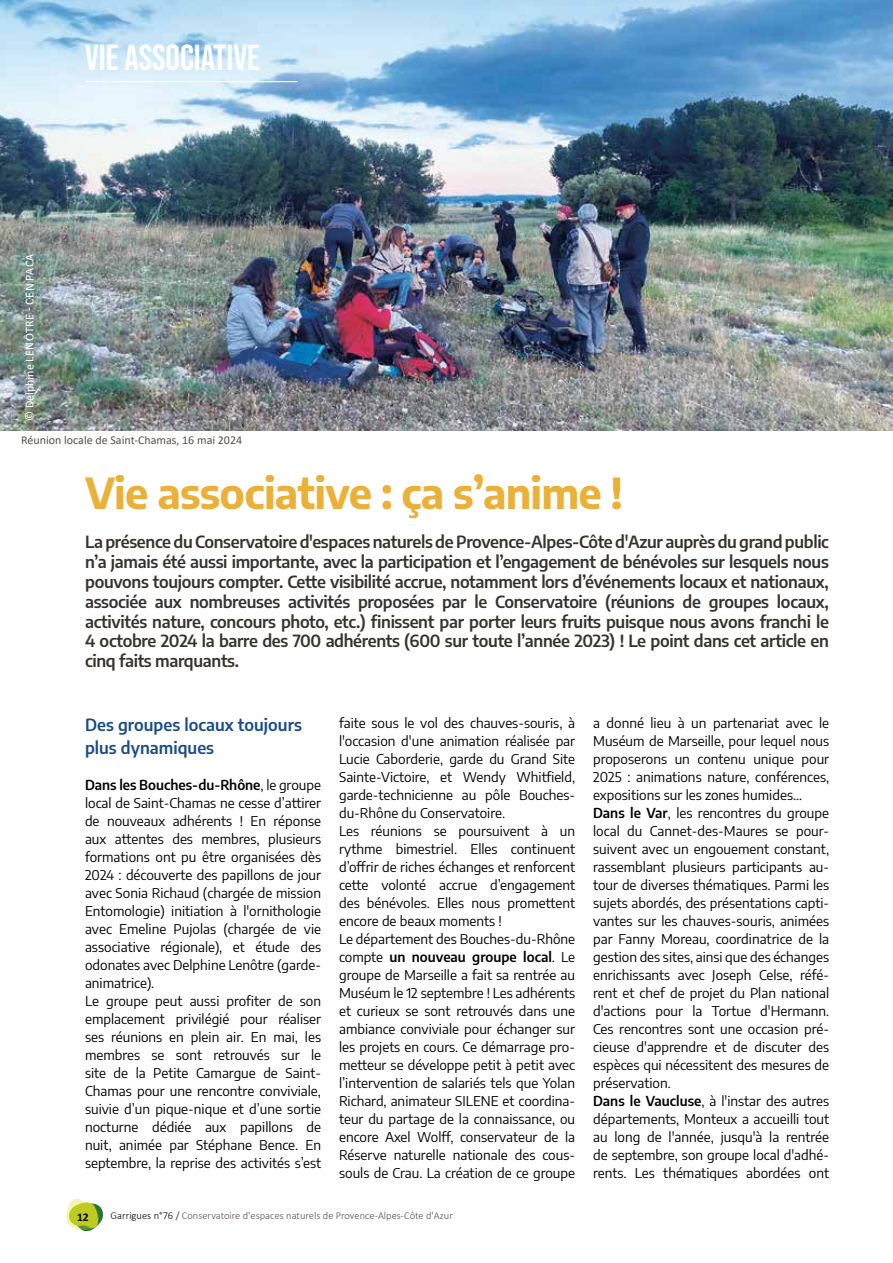
<style>
.page{position:relative;width:893px;height:1263px;background:#fff}
.page>*{position:absolute;margin:0;border:0;box-sizing:border-box;transform-origin:0 0}
.t1{font:700 42px "Encode Sans";letter-spacing:-.02em;color:#eab037}
.t2{font:36px "Bebas Neue";color:#fff}
.t3{font:600 16.5px/19.8px "Encode Sans";letter-spacing:-.02em;color:#38322e;text-align:justify}
.t4{font:600 16.5px/22.5px "Encode Sans";color:#194c86}
.t5{font:13.5px/18px "Encode Sans";color:#000}
.t6{font:12px "Calibri";color:#57514c}
.t7{font:12px "Calibri";letter-spacing:.02em;color:#fff}
.t8{font:700 11.7px "Calibri";color:#000}
.t9{font:300 10.5px "Calibri";color:#57514c}
.s1{font-weight:600}
.s2{color:#000}
</style>
<div class="page">
<svg style="left:67px;top:1198px;width:36px;height:33px"></svg>
<img style="left:0;top:0;width:893px;height:431px">
<hr style="left:85px;top:81px;width:213px;height:1px;background:#fff">
<h2 class="t2" style="left:85px;top:37px;width:177px">VIE ASSOCIATIVE</h2>
<p class="t7" style="left:21px;top:421px;width:169px;rotate:-90deg">© Delphine LENÔTRE - CEN PACA</p>
<p class="t6" style="left:21px;top:431px;width:222px">Réunion locale de Saint-Chamas, 16 mai 2024</p>
<h1 class="t1" style="left:85px;top:462px;width:540px">Vie associative : ça s’anime !</h1>
<p class="t3" style="left:85px;top:531px;width:745px">La présence du Conservatoire d'espaces naturels de Provence-Alpes-Côte d'Azur auprès du grand public n’a jamais été aussi importante, avec la participation et l’engagement de bénévoles sur lesquels nous pouvons toujours compter. Cette visibilité accrue, notamment lors d’événements locaux et nationaux, associée aux nombreuses activités proposées par le Conservatoire (réunions de groupes locaux, activités nature, concours photo, etc.) finissent par porter leurs fruits puisque nous avons franchi le 4 octobre 2024 la barre des 700 adhérents (600 sur toute l’année 2023) ! Le point dans cet article en cinq faits marquants.</p>
<p class="t5" style="left:339px;top:713px;width:238px">faite sous le vol des chauves-souris, à l'occasion d'une animation réalisée par Lucie Caborderie, garde du Grand Site Sainte-Victoire, et Wendy Whitfield, garde-technicienne au pôle Bouches&shy;du-Rhône du Conservatoire.<br>Les réunions se poursuivent à un rythme bimestriel. Elles continuent d’offrir de riches échanges et renforcent cette volonté accrue d’engagement des bénévoles. Elles nous promettent encore de beaux moments !<br>Le département des Bouches-du-Rhône compte <span class="s1">un nouveau groupe local</span>. Le groupe de Marseille a fait sa rentrée au Muséum le 12 septembre ! Les adhérents et curieux se sont retrouvés dans une ambiance conviviale pour échanger sur les projets en cours. Ce démarrage pro&shy;metteur se développe petit à petit avec l’intervention de salariés tels que Yolan Richard, animateur SILENE et coordina&shy;teur du partage de la connaissance, ou encore Axel Wolff, conservateur de la Réserve naturelle nationale des cous&shy;souls de Crau. La création de ce groupe</p>
<p class="t5" style="left:593px;top:713px;width:238px">a donné lieu à un partenariat avec le Muséum de Marseille, pour lequel nous proposerons un contenu unique pour 2025 : animations nature, conférences, expositions sur les zones humides… <span class="s1">Dans le Var</span>, les rencontres du groupe local du Cannet-des-Maures se pour&shy;suivent avec un engouement constant, rassemblant plusieurs participants au&shy;tour de diverses thématiques. Parmi les sujets abordés, des présentations capti&shy;vantes sur les chauves-souris, animées par Fanny Moreau, coordinatrice de la gestion des sites, ainsi que des échanges enrichissants avec Joseph Celse, réfé&shy;rent et chef de projet du Plan national d'actions pour la Tortue d'Hermann.<br>Ces rencontres sont une occasion pré&shy;cieuse d'apprendre et de discuter des espèces qui nécessitent des mesures de préservation.<br><span class="s1">Dans le Vaucluse</span>, à l'instar des autres départements, Monteux a accueilli tout au long de l'année, jusqu'à la rentrée de septembre, son groupe local d'adhé&shy;rents. Les thématiques abordées ont</p>
<p class="t9" style="left:111px;top:1209px;width:344px"><span class="s2">Garrigues n°76 /</span> Conservatoire d'espaces naturels de Provence-Alpes-Côte d'Azur</p>
<p class="t4" style="left:85px;top:713px;width:218px">Des groupes locaux toujours plus dynamiques</p>
<p class="t5" style="left:85px;top:775px;width:238px"><span class="s1">Dans les Bouches-du-Rhône</span>, le groupe local de Saint-Chamas ne cesse d’attirer de nouveaux adhérents ! En réponse aux attentes des membres, plusieurs formations ont pu être organisées dès 2024 : découverte des papillons de jour avec Sonia Richaud (chargée de mission Entomologie) initiation à l'ornithologie avec Emeline Pujolas (chargée de vie associative régionale), et étude des odonates avec Delphine Lenôtre (garde&shy;animatrice).<br>Le groupe peut aussi profiter de son emplacement privilégié pour réaliser ses réunions en plein air. En mai, les membres se sont retrouvés sur le site de la Petite Camargue de Saint-Chamas pour une rencontre conviviale, suivie d’un pique-nique et d’une sortie nocturne dédiée aux papillons de nuit, animée par Stéphane Bence. En septembre, la reprise des activités s’est</p>
<p class="t8" style="left:77px;top:1209px;width:13px">12</p>
</div>
